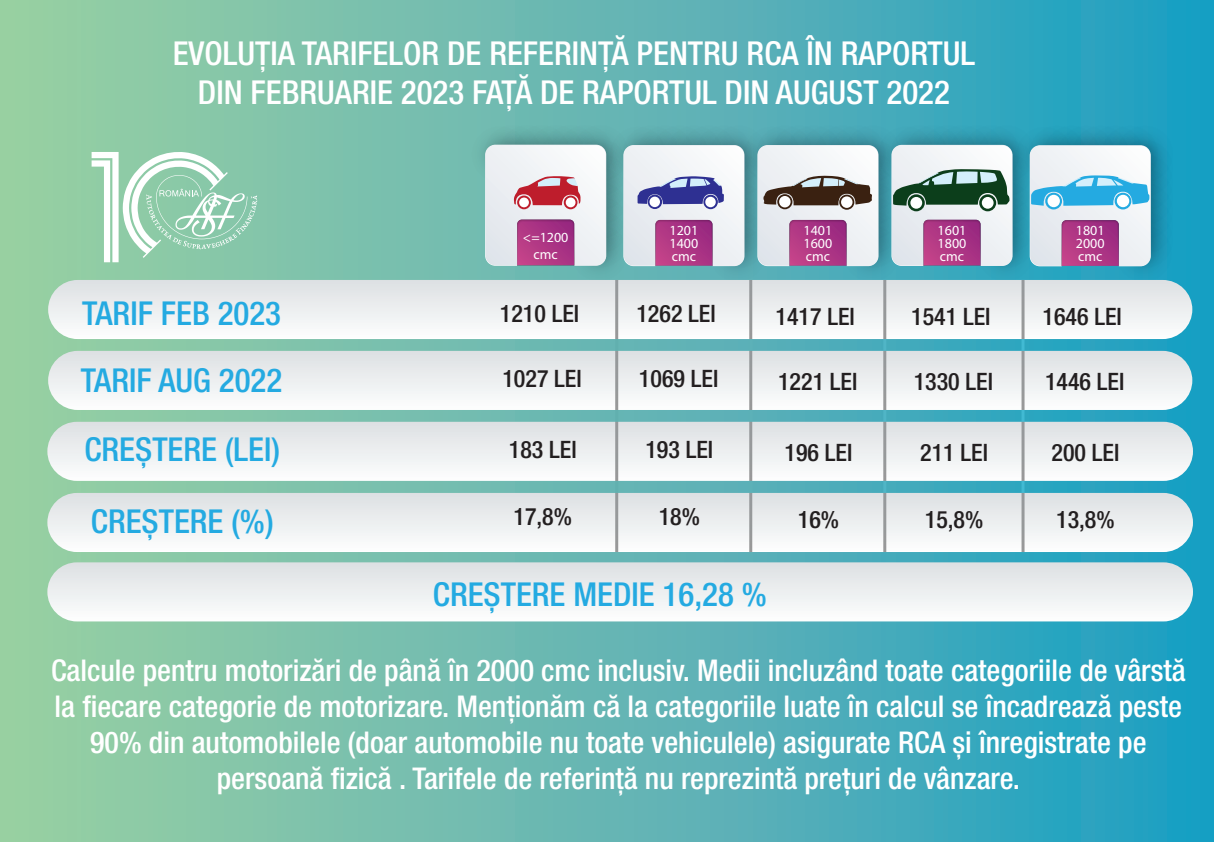
<style>
.page{position:relative;width:1214px;height:842px;background:#fff}
.page>*{position:absolute;margin:0;border:0;box-sizing:border-box;transform-origin:0 0}
.t1{font:500 condensed 33px/39.6px "Helvetica Neue LT Pro";color:#fff;text-align:center}
.t2{font:500 condensed 33px/68.2px "Helvetica Neue LT Pro";color:#24aae1;text-align:justify}
.t3{font:500 condensed 30px/36px "Helvetica Neue LT Pro";color:#fff;text-align:center}
.t4{font:500 condensed 24px "Helvetica Neue LT Pro";color:#231f20}
.t5{font:14px/13px "Myriad Pro";color:#fff;text-align:justify}
</style>
<div class="page">
<div style="left:0;top:0;width:1214px;height:842px;background:linear-gradient(to right,#a1d0a2,#209dc4)"></div>
<div style="left:565px;top:219px;width:67px;height:67px;background:#65b4b1;border-radius:50%"></div>
<div style="left:566px;top:205px;width:67px;height:67px;background:#60acab;border-radius:50%"></div>
<svg style="left:566px;top:191px;width:67px;height:67px"></svg>
<svg style="left:566px;top:177px;width:67px;height:67px"></svg>
<svg style="left:566px;top:162px;width:67px;height:67px"></svg>
<svg style="left:566px;top:148px;width:67px;height:67px"></svg>
<svg style="left:566px;top:134px;width:67px;height:67px"></svg>
<svg style="left:566px;top:119px;width:67px;height:67px"></svg>
<svg style="left:551px;top:119px;width:67px;height:67px"></svg>
<svg style="left:536px;top:119px;width:68px;height:67px"></svg>
<svg style="left:522px;top:119px;width:67px;height:67px"></svg>
<svg style="left:507px;top:119px;width:68px;height:67px"></svg>
<svg style="left:493px;top:119px;width:67px;height:67px"></svg>
<svg style="left:478px;top:119px;width:68px;height:67px"></svg>
<svg style="left:466px;top:120px;width:67px;height:68px;background:#6cb3aa"></svg>
<div style="left:703px;top:219px;width:67px;height:67px;background:#5baeb6;border-radius:50%"></div>
<svg style="left:704px;top:206px;width:68px;height:67px"></svg>
<svg style="left:704px;top:191px;width:68px;height:67px"></svg>
<svg style="left:704px;top:177px;width:68px;height:67px"></svg>
<svg style="left:704px;top:163px;width:68px;height:67px"></svg>
<svg style="left:704px;top:148px;width:68px;height:67px"></svg>
<svg style="left:704px;top:134px;width:68px;height:67px"></svg>
<svg style="left:704px;top:120px;width:68px;height:67px"></svg>
<svg style="left:689px;top:120px;width:67px;height:67px"></svg>
<svg style="left:675px;top:120px;width:67px;height:67px"></svg>
<svg style="left:660px;top:120px;width:67px;height:67px"></svg>
<svg style="left:646px;top:120px;width:67px;height:67px"></svg>
<svg style="left:631px;top:120px;width:67px;height:67px"></svg>
<svg style="left:617px;top:120px;width:67px;height:67px"></svg>
<svg style="left:604px;top:121px;width:67px;height:67px;background:#5ba5a6"></svg>
<div style="left:837px;top:219px;width:67px;height:67px;background:#47a9b9;border-radius:50%"></div>
<svg style="left:838px;top:206px;width:68px;height:67px"></svg>
<svg style="left:838px;top:191px;width:68px;height:67px"></svg>
<svg style="left:838px;top:177px;width:68px;height:67px"></svg>
<svg style="left:838px;top:163px;width:68px;height:67px"></svg>
<svg style="left:838px;top:148px;width:68px;height:67px"></svg>
<svg style="left:838px;top:134px;width:68px;height:67px"></svg>
<svg style="left:838px;top:120px;width:68px;height:67px"></svg>
<svg style="left:823px;top:120px;width:67px;height:67px"></svg>
<svg style="left:809px;top:120px;width:67px;height:67px"></svg>
<svg style="left:794px;top:120px;width:67px;height:67px"></svg>
<svg style="left:780px;top:120px;width:67px;height:67px"></svg>
<svg style="left:765px;top:120px;width:67px;height:67px"></svg>
<svg style="left:751px;top:120px;width:67px;height:67px"></svg>
<svg style="left:738px;top:121px;width:67px;height:67px;background:#4f9fa8"></svg>
<div style="left:971px;top:219px;width:67px;height:67px;background:#2fa5bd;border-radius:50%"></div>
<div style="left:972px;top:205px;width:68px;height:68px;background:#2b9eb6;border-radius:50%"></div>
<svg style="left:972px;top:191px;width:68px;height:67px"></svg>
<svg style="left:972px;top:177px;width:68px;height:67px"></svg>
<svg style="left:972px;top:162px;width:68px;height:68px"></svg>
<svg style="left:972px;top:148px;width:68px;height:67px"></svg>
<svg style="left:972px;top:134px;width:68px;height:67px"></svg>
<svg style="left:972px;top:119px;width:68px;height:68px"></svg>
<svg style="left:957px;top:119px;width:67px;height:68px"></svg>
<svg style="left:943px;top:119px;width:67px;height:68px"></svg>
<svg style="left:928px;top:119px;width:67px;height:68px"></svg>
<svg style="left:914px;top:119px;width:67px;height:68px"></svg>
<svg style="left:899px;top:119px;width:67px;height:68px"></svg>
<svg style="left:885px;top:119px;width:67px;height:68px"></svg>
<svg style="left:872px;top:121px;width:67px;height:67px;background:#3d9bab"></svg>
<div style="left:1109px;top:219px;width:68px;height:68px;background:#20a0c0;border-radius:50%"></div>
<svg style="left:1111px;top:206px;width:67px;height:67px"></svg>
<svg style="left:1111px;top:191px;width:67px;height:68px"></svg>
<svg style="left:1111px;top:177px;width:67px;height:67px"></svg>
<svg style="left:1111px;top:163px;width:67px;height:67px"></svg>
<svg style="left:1111px;top:148px;width:67px;height:68px"></svg>
<svg style="left:1111px;top:134px;width:67px;height:67px"></svg>
<svg style="left:1111px;top:120px;width:67px;height:67px"></svg>
<svg style="left:1095px;top:120px;width:68px;height:67px"></svg>
<svg style="left:1081px;top:120px;width:67px;height:67px"></svg>
<svg style="left:1066px;top:120px;width:68px;height:67px"></svg>
<svg style="left:1052px;top:120px;width:67px;height:67px"></svg>
<svg style="left:1037px;top:120px;width:67px;height:67px"></svg>
<svg style="left:1023px;top:120px;width:67px;height:67px"></svg>
<svg style="left:1010px;top:121px;width:67px;height:67px;background:#2698b0"></svg>
<svg style="left:485px;top:145px;width:121px;height:121px"></svg>
<svg style="left:623px;top:145px;width:121px;height:121px"></svg>
<svg style="left:757px;top:145px;width:121px;height:121px"></svg>
<svg style="left:891px;top:145px;width:121px;height:121px"></svg>
<svg style="left:1029px;top:145px;width:121px;height:121px"></svg>
<div style="left:48px;top:280px;width:1144px;height:59px;background:linear-gradient(to bottom,#dce0e2,#fdfefd);border-radius:30px"></div>
<div style="left:48px;top:351px;width:1144px;height:59px;background:linear-gradient(to bottom,#dce0e2,#fdfefd);border-radius:30px"></div>
<div style="left:47px;top:422px;width:1146px;height:59px;background:linear-gradient(to bottom,#dde0e3,#fdfefe);border-radius:30px"></div>
<div style="left:47px;top:493px;width:1146px;height:59px;background:linear-gradient(to bottom,#dde0e3,#fdfefe);border-radius:30px"></div>
<div style="left:47px;top:562px;width:1146px;height:59px;background:linear-gradient(to bottom,#dce0e2,#fdfefe);border-radius:30px"></div>
<svg style="left:92px;top:151px;width:165px;height:111px"></svg>
<hr style="left:615px;top:280px;width:3px;height:272px;background:#999898">
<hr style="left:749px;top:280px;width:3px;height:272px;background:#999898">
<hr style="left:883px;top:280px;width:3px;height:272px;background:#999898">
<hr style="left:1021px;top:280px;width:3px;height:272px;background:#999898">
<p class="t1" style="left:173px;top:33px;width:804px">EVOLUȚIA TARIFELOR DE REFERINȚĂ PENTRU RCA ÎN RAPORTUL<br>DIN FEBRUARIE 2023 FAȚĂ DE RAPORTUL DIN AUGUST 2022</p>
<p class="t2" style="left:81px;top:278px;width:203px">TARIF FEB 2023<br>TARIF AUG 2022<br>CREȘTERE (LEI)</p>
<p class="t2" style="left:91px;top:487px;width:184px">CREȘTERE (%)</p>
<p class="t5" style="left:523px;top:228px;width:47px;line-height:16.8px;text-align:center">&lt;=1200 cmc</p>
<p class="t5" style="left:669px;top:224px;width:30px">1201<br>1400 cmc</p>
<p class="t5" style="left:803px;top:224px;width:30px">1401<br>1600 cmc</p>
<p class="t5" style="left:937px;top:224px;width:30px">1601<br>1800 cmc</p>
<p class="t5" style="left:1076px;top:224px;width:30px">1801<br>2000 cmc</p>
<p class="t4" style="left:500px;top:299px;width:81px">1210 LEI</p>
<p class="t4" style="left:636px;top:299px;width:81px">1262 LEI</p>
<p class="t4" style="left:775px;top:302px;width:81px">1417 LEI</p>
<p class="t4" style="left:911px;top:302px;width:81px">1541 LEI</p>
<p class="t4" style="left:1042px;top:302px;width:81px">1646 LEI</p>
<p class="t4" style="left:502px;top:364px;width:81px">1027 LEI</p>
<p class="t4" style="left:639px;top:364px;width:81px">1069 LEI</p>
<p class="t4" style="left:778px;top:367px;width:81px">1221 LEI</p>
<p class="t4" style="left:913px;top:367px;width:81px">1330 LEI</p>
<p class="t4" style="left:1045px;top:367px;width:81px">1446 LEI</p>
<p class="t4" style="left:509px;top:435px;width:69px">183 LEI</p>
<p class="t4" style="left:645px;top:435px;width:69px">193 LEI</p>
<p class="t4" style="left:784px;top:438px;width:69px">196 LEI</p>
<p class="t4" style="left:920px;top:438px;width:69px">211 LEI</p>
<p class="t4" style="left:1051px;top:438px;width:69px">200 LEI</p>
<p class="t4" style="left:513px;top:502px;width:60px">17,8%</p>
<p class="t4" style="left:659px;top:502px;width:43px">18%</p>
<p class="t4" style="left:798px;top:505px;width:43px">16%</p>
<p class="t4" style="left:925px;top:505px;width:60px">15,8%</p>
<p class="t4" style="left:1056px;top:505px;width:60px">13,8%</p>
<p class="t2" style="left:433px;top:560px;width:335px">CREȘTERE MEDIE 16,28 %</p>
<p class="t3" style="left:51px;top:652px;width:1136px">Calcule pentru motorizări de până în 2000 cmc inclusiv. Medii incluzând toate categoriile de vârstă la fiecare categorie de motorizare. Menționăm că la categoriile luate în calcul se încadrează peste 90% din automobilele (doar automobile nu toate vehiculele) asigurate RCA și înregistrate pe persoană fizică . Tarifele de referință nu reprezintă prețuri de vânzare.</p>
</div>
